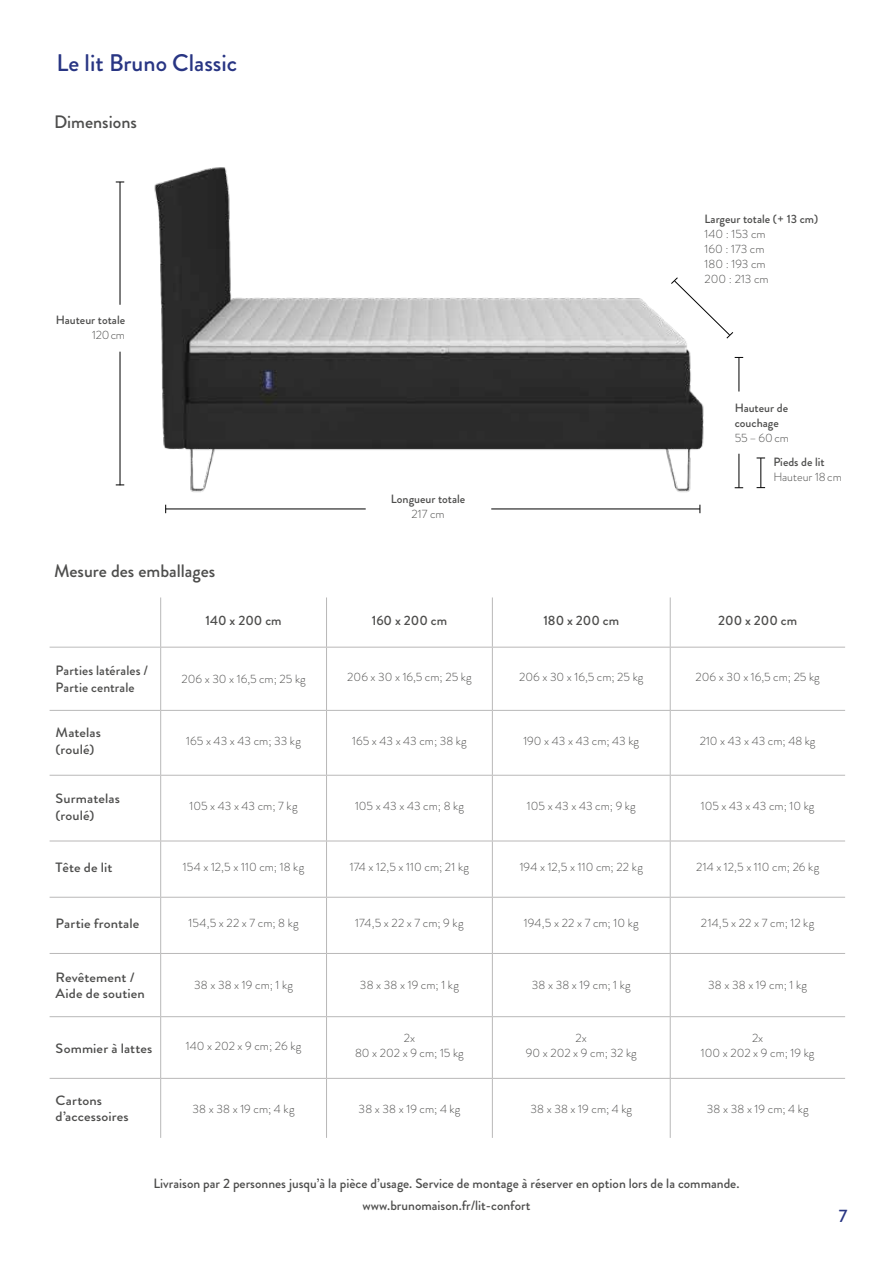
<style>
.page{position:relative;width:893px;height:1263px;background:#fff}
.page>*{position:absolute;margin:0;border:0;box-sizing:border-box;transform-origin:0 0}
.t1{font:500 24px "Brandon Grotesque";color:#283583}
.t2{font:500 18px "Brandon Grotesque";color:#4d4d4c}
.t3{font:500 18px "Brandon Grotesque";color:#283583}
.t4{font:500 13.5px/16.5px "Brandon Grotesque";color:#4d4d4c}
.t5{font:500 13.5px/16.5px "Brandon Grotesque";color:#4d4d4c;scale:1.07 1}
.t6{font:300 12px/15px "Brandon Grotesque";color:#4d4d4c;text-align:center}
.t7{font:500 12px/15px "Brandon Grotesque";color:#4d4d4c}
</style>
<div class="page">
<hr style="left:160px;top:647px;width:1px;height:63px;background:#b9b8b8">
<hr style="left:326px;top:647px;width:1px;height:63px;background:#b9b8b8">
<hr style="left:492px;top:647px;width:1px;height:63px;background:#b9b8b8">
<hr style="left:160px;top:711px;width:1px;height:64px;background:#b9b8b8">
<hr style="left:326px;top:711px;width:1px;height:64px;background:#b9b8b8">
<hr style="left:492px;top:711px;width:1px;height:64px;background:#b9b8b8">
<hr style="left:160px;top:776px;width:1px;height:65px;background:#b9b8b8">
<hr style="left:326px;top:776px;width:1px;height:65px;background:#b9b8b8">
<hr style="left:492px;top:776px;width:1px;height:65px;background:#b9b8b8">
<hr style="left:160px;top:841px;width:1px;height:56px;background:#b9b8b8">
<hr style="left:326px;top:841px;width:1px;height:56px;background:#b9b8b8">
<hr style="left:492px;top:841px;width:1px;height:56px;background:#b9b8b8">
<hr style="left:160px;top:897px;width:1px;height:56px;background:#b9b8b8">
<hr style="left:326px;top:897px;width:1px;height:56px;background:#b9b8b8">
<hr style="left:492px;top:897px;width:1px;height:56px;background:#b9b8b8">
<hr style="left:160px;top:954px;width:1px;height:62px;background:#b9b8b8">
<hr style="left:326px;top:954px;width:1px;height:62px;background:#b9b8b8">
<hr style="left:492px;top:954px;width:1px;height:62px;background:#b9b8b8">
<hr style="left:160px;top:1017px;width:1px;height:61px;background:#b9b8b8">
<hr style="left:326px;top:1017px;width:1px;height:61px;background:#b9b8b8">
<hr style="left:492px;top:1017px;width:1px;height:61px;background:#b9b8b8">
<hr style="left:160px;top:1079px;width:1px;height:59px;background:#b9b8b8">
<hr style="left:326px;top:1079px;width:1px;height:59px;background:#b9b8b8">
<hr style="left:492px;top:1079px;width:1px;height:59px;background:#b9b8b8">
<hr style="left:670px;top:647px;width:1px;height:63px;background:#b9b8b8">
<hr style="left:670px;top:711px;width:1px;height:64px;background:#b9b8b8">
<hr style="left:670px;top:776px;width:1px;height:65px;background:#b9b8b8">
<hr style="left:670px;top:841px;width:1px;height:56px;background:#b9b8b8">
<hr style="left:670px;top:897px;width:1px;height:56px;background:#b9b8b8">
<hr style="left:670px;top:954px;width:1px;height:62px;background:#b9b8b8">
<hr style="left:670px;top:1017px;width:1px;height:61px;background:#b9b8b8">
<hr style="left:670px;top:1079px;width:1px;height:59px;background:#b9b8b8">
<hr style="left:160px;top:597px;width:1px;height:50px;background:#b9b8b8">
<hr style="left:326px;top:597px;width:1px;height:50px;background:#b9b8b8">
<hr style="left:492px;top:597px;width:1px;height:50px;background:#b9b8b8">
<hr style="left:670px;top:597px;width:1px;height:50px;background:#b9b8b8">
<hr style="left:50px;top:647px;width:110px;height:1px;background:#bcbcbc">
<hr style="left:50px;top:710px;width:111px;height:1px;background:#b9b8b8">
<hr style="left:161px;top:710px;width:166px;height:1px;background:#b9b8b8">
<hr style="left:327px;top:710px;width:165px;height:1px;background:#b9b8b8">
<hr style="left:492px;top:710px;width:178px;height:1px;background:#b9b8b8">
<hr style="left:670px;top:710px;width:175px;height:1px;background:#b9b8b8">
<hr style="left:50px;top:775px;width:111px;height:1px;background:#b9b8b8">
<hr style="left:161px;top:775px;width:166px;height:1px;background:#b9b8b8">
<hr style="left:327px;top:775px;width:165px;height:1px;background:#b9b8b8">
<hr style="left:492px;top:775px;width:178px;height:1px;background:#b9b8b8">
<hr style="left:670px;top:775px;width:175px;height:1px;background:#b9b8b8">
<hr style="left:50px;top:841px;width:111px;height:1px;background:#b9b8b8">
<hr style="left:161px;top:841px;width:166px;height:1px;background:#b9b8b8">
<hr style="left:327px;top:841px;width:165px;height:1px;background:#b9b8b8">
<hr style="left:492px;top:841px;width:178px;height:1px;background:#b9b8b8">
<hr style="left:670px;top:841px;width:175px;height:1px;background:#b9b8b8">
<hr style="left:50px;top:897px;width:111px;height:1px;background:#b9b8b8">
<hr style="left:161px;top:897px;width:166px;height:1px;background:#b9b8b8">
<hr style="left:327px;top:897px;width:165px;height:1px;background:#b9b8b8">
<hr style="left:492px;top:897px;width:178px;height:1px;background:#b9b8b8">
<hr style="left:670px;top:897px;width:175px;height:1px;background:#b9b8b8">
<hr style="left:50px;top:953px;width:111px;height:1px;background:#b9b8b8">
<hr style="left:161px;top:953px;width:166px;height:1px;background:#b9b8b8">
<hr style="left:327px;top:953px;width:165px;height:1px;background:#b9b8b8">
<hr style="left:492px;top:953px;width:178px;height:1px;background:#b9b8b8">
<hr style="left:670px;top:953px;width:175px;height:1px;background:#b9b8b8">
<hr style="left:50px;top:1016px;width:111px;height:1px;background:#b9b8b8">
<hr style="left:161px;top:1016px;width:166px;height:1px;background:#b9b8b8">
<hr style="left:327px;top:1016px;width:165px;height:1px;background:#b9b8b8">
<hr style="left:492px;top:1016px;width:178px;height:1px;background:#b9b8b8">
<hr style="left:670px;top:1016px;width:175px;height:1px;background:#b9b8b8">
<hr style="left:50px;top:1078px;width:111px;height:1px;background:#b9b8b8">
<hr style="left:161px;top:1078px;width:166px;height:1px;background:#b9b8b8">
<hr style="left:327px;top:1078px;width:165px;height:1px;background:#b9b8b8">
<hr style="left:492px;top:1078px;width:178px;height:1px;background:#b9b8b8">
<hr style="left:670px;top:1078px;width:175px;height:1px;background:#b9b8b8">
<hr style="left:160px;top:647px;width:167px;height:1px;background:#b9b8b8">
<hr style="left:327px;top:647px;width:165px;height:1px;background:#b9b8b8">
<hr style="left:492px;top:647px;width:178px;height:1px;background:#b9b8b8">
<hr style="left:670px;top:647px;width:175px;height:1px;background:#b9b8b8">
<img style="left:115px;top:167px;width:651px;height:347px">
<hr style="left:120px;top:352px;width:1px;height:133px;background:#000">
<hr style="left:120px;top:182px;width:1px;height:123px;background:#000">
<hr style="left:739px;top:454px;width:1px;height:34px;background:#000">
<hr style="left:739px;top:357px;width:1px;height:34px;background:#000">
<hr style="left:166px;top:509px;width:200px;height:1px;background:#000">
<hr style="left:491px;top:509px;width:209px;height:1px;background:#000">
<hr style="left:760px;top:458px;width:1px;height:30px;background:#000">
<svg style="left:670px;top:277px;width:64px;height:62px"></svg>
<h1 class="t1" style="left:57px;top:46px;width:182px">Le lit Bruno Classic</h1>
<h2 class="t2" style="left:54px;top:110px;width:84px">Dimensions</h2>
<p class="t7" style="left:56px;top:313px;width:71px">Hauteur totale</p>
<p class="t6" style="left:92px;top:328px;width:34px">120cm</p>
<h2 class="t2" style="left:54px;top:559px;width:163px">Mesure des emballages</h2>
<p class="t7" style="left:391px;top:491px;width:76px">Longueur totale</p>
<p class="t6" style="left:412px;top:506px;width:35px">217 cm</p>
<p class="t7" style="left:705px;top:211px;width:115px">Largeur totale (+ 13 cm)</p>
<p class="t6" style="left:705px;top:226px;width:66px;text-align:left">140 : 153 cm<br>160 : 173 cm<br>180 : 193 cm<br>200 : 213 cm</p>
<p class="t7" style="left:735px;top:400px;width:55px">Hauteur de couchage</p>
<p class="t6" style="left:735px;top:430px;width:56px">55–60cm</p>
<p class="t7" style="left:773px;top:455px;width:53px">Pieds de lit</p>
<p class="t6" style="left:773px;top:470px;width:70px">Hauteur 18cm</p>
<p class="t4" style="left:206px;top:612px;width:78px">140 x 200 cm</p>
<p class="t4" style="left:372px;top:612px;width:77px">160 x 200 cm</p>
<p class="t4" style="left:543px;top:612px;width:77px">180 x 200 cm</p>
<p class="t4" style="left:718px;top:612px;width:81px">200 x 200 cm</p>
<p class="t4" style="left:56px;top:662px;width:94px">Parties latérales /<br>Partie centrale</p>
<p class="t6" style="left:181px;top:671px;width:126px">206 x 30 x 16,5 cm; 25 kg</p>
<p class="t6" style="left:347px;top:669px;width:126px">206 x 30 x 16,5 cm; 25 kg</p>
<p class="t6" style="left:519px;top:669px;width:126px">206 x 30 x 16,5 cm; 25 kg</p>
<p class="t6" style="left:695px;top:669px;width:126px">206 x 30 x 16,5 cm; 25 kg</p>
<p class="t5" style="left:56px;top:724px;width:44px">Matelas (roulé)</p>
<p class="t6" style="left:186px;top:733px;width:116px">165 x 43 x 43 cm; 33 kg</p>
<p class="t6" style="left:352px;top:733px;width:116px">165 x 43 x 43 cm; 38 kg</p>
<p class="t6" style="left:523px;top:733px;width:117px">190 x 43 x 43 cm; 43 kg</p>
<p class="t6" style="left:700px;top:733px;width:117px">210 x 43 x 43 cm; 48 kg</p>
<p class="t5" style="left:56px;top:790px;width:62px">Surmatelas (roulé)</p>
<p class="t6" style="left:190px;top:799px;width:110px">105 x 43 x 43 cm; 7 kg</p>
<p class="t6" style="left:355px;top:799px;width:110px">105 x 43 x 43 cm; 8 kg</p>
<p class="t6" style="left:527px;top:799px;width:110px">105 x 43 x 43 cm; 9 kg</p>
<p class="t6" style="left:701px;top:799px;width:115px">105 x 43 x 43 cm; 10 kg</p>
<p class="t5" style="left:56px;top:859px;width:55px">Tête de lit</p>
<p class="t6" style="left:183px;top:860px;width:123px">154 x 12,5 x 110 cm; 18 kg</p>
<p class="t6" style="left:350px;top:860px;width:121px">174 x 12,5 x 110 cm; 21 kg</p>
<p class="t6" style="left:520px;top:860px;width:125px">194 x 12,5 x 110 cm; 22 kg</p>
<p class="t6" style="left:696px;top:860px;width:125px">214 x 12,5 x 110 cm; 26 kg</p>
<p class="t5" style="left:56px;top:915px;width:80px">Partie frontale</p>
<p class="t6" style="left:188px;top:916px;width:112px">154,5 x 22 x 7 cm; 8 kg</p>
<p class="t6" style="left:355px;top:916px;width:110px">174,5 x 22 x 7 cm; 9 kg</p>
<p class="t6" style="left:524px;top:916px;width:117px">194,5 x 22 x 7 cm; 10 kg</p>
<p class="t6" style="left:701px;top:916px;width:115px">214,5 x 22 x 7 cm; 12 kg</p>
<p class="t5" style="left:56px;top:969px;width:85px">Revêtement /<br>Aide de soutien</p>
<p class="t6" style="left:194px;top:978px;width:101px">38 x 38 x 19 cm; 1 kg</p>
<p class="t6" style="left:360px;top:978px;width:101px">38 x 38 x 19 cm; 1 kg</p>
<p class="t6" style="left:532px;top:978px;width:101px">38 x 38 x 19 cm; 1 kg</p>
<p class="t6" style="left:708px;top:978px;width:101px">38 x 38 x 19 cm; 1 kg</p>
<p class="t5" style="left:56px;top:1040px;width:92px">Sommier à lattes</p>
<p class="t6" style="left:186px;top:1038px;width:117px">140 x 202 x 9 cm; 26 kg</p>
<p class="t6" style="left:355px;top:1030px;width:110px">2x<br>80 x 202 x 9 cm; 15 kg</p>
<p class="t6" style="left:526px;top:1030px;width:112px">2x<br>90 x 202 x 9 cm; 32 kg</p>
<p class="t6" style="left:701px;top:1030px;width:115px">2x<br>100 x 202 x 9 cm; 19 kg</p>
<p class="t5" style="left:56px;top:1092px;width:70px">Cartons d’accessoires</p>
<p class="t6" style="left:193px;top:1101px;width:104px">38 x 38 x 19 cm; 4 kg</p>
<p class="t6" style="left:359px;top:1101px;width:103px">38 x 38 x 19 cm; 4 kg</p>
<p class="t6" style="left:530px;top:1101px;width:103px">38 x 38 x 19 cm; 4 kg</p>
<p class="t6" style="left:707px;top:1101px;width:103px">38 x 38 x 19 cm; 4 kg</p>
<p class="t4" style="left:153px;top:1172px;width:587px;line-height:21.9px;text-align:center">Livraison par 2 personnes jusqu’à la pièce d’usage. Service de montage à réserver en option lors de la commande. www.brunomaison.fr/lit-confort</p>
<h2 class="t3" style="left:839px;top:1203px;width:10px">7</h2>
</div>
